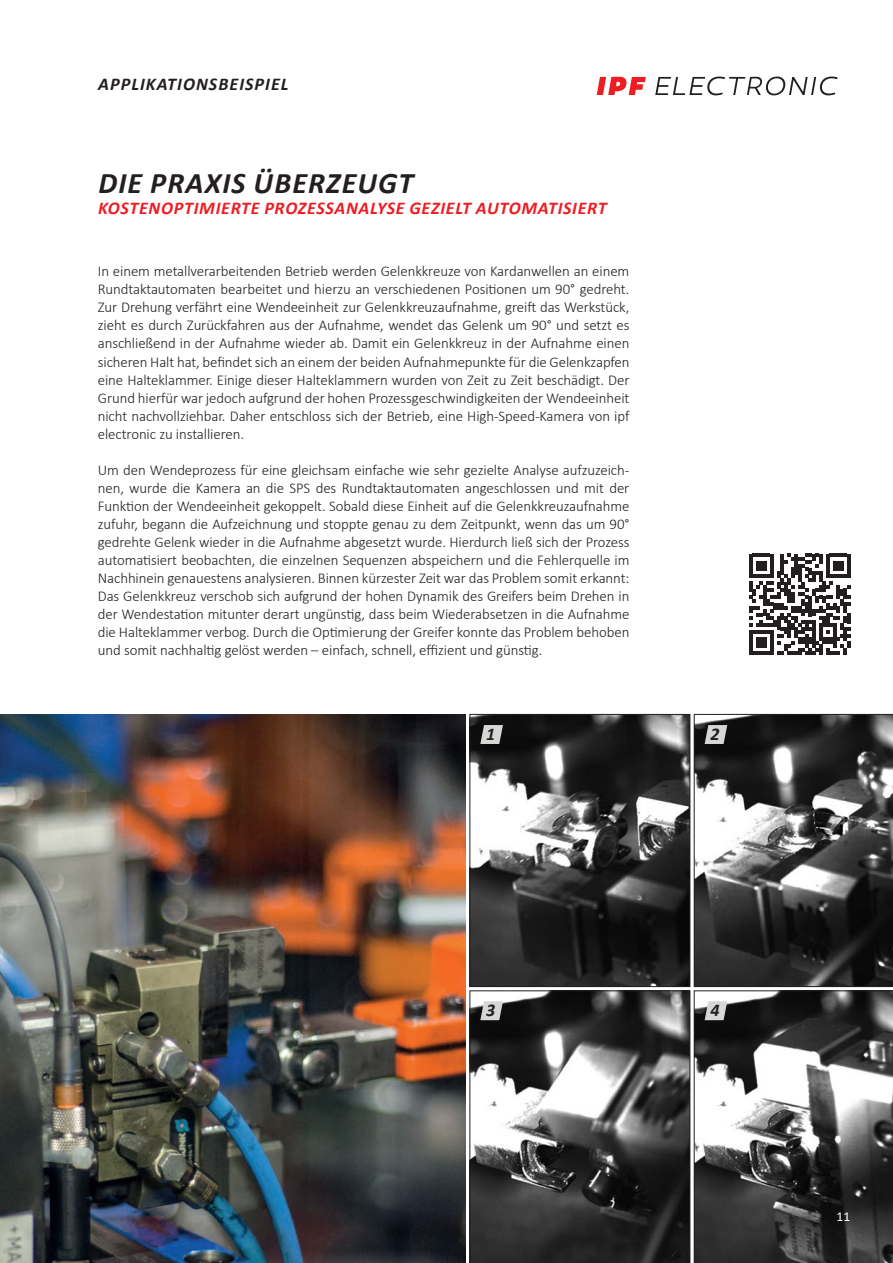
<style>
.page{position:relative;width:893px;height:1263px;background:#fff}
.page>*{position:absolute;margin:0;border:0;box-sizing:border-box;transform-origin:0 0}
.Head_20_22{font:italic 700 30px "Calibri";letter-spacing:.04em;color:#231f20}
.Sub_12_auto__2_Rot{font:italic 700 18px "Calibri";letter-spacing:.04em;color:#ee1d23}
.Head_20_22-2{font:italic 700 18px "Calibri";letter-spacing:.06em;color:#231f20}
.t1{font:300 15px/18px "Calibri";letter-spacing:-.005em;color:#231f20;text-align:justify}
.t2{font:13.5px "Calibri";color:#fff}
</style>
<div class="page">
<img style="left:0;top:714px;width:466px;height:549px">
<img style="left:472px;top:716px;width:216px;height:269px">
<div style="left:470px;top:714px;width:220px;height:273px;border:1px solid #231f20"></div>
<svg style="left:694px;top:714px;width:199px;height:273px;background:#505050"></svg>
<svg style="left:470px;top:991px;width:220px;height:272px;background:#545454"></svg>
<svg style="left:694px;top:991px;width:199px;height:272px"></svg>
<svg style="left:480px;top:725px;width:23px;height:19px"></svg>
<svg style="left:705px;top:725px;width:22px;height:19px"></svg>
<svg style="left:480px;top:1001px;width:23px;height:19px"></svg>
<svg style="left:705px;top:1001px;width:22px;height:19px"></svg>
<svg style="left:655px;top:77px;width:183px;height:18px"></svg>
<svg style="left:597px;top:77px;width:49px;height:18px"></svg>
<svg style="left:749px;top:554px;width:101px;height:101px"></svg>
<p class="Head_20_22-2" style="left:98px;top:71px;width:192px">APPLIKATIONSBEISPIEL</p>
<p class="Head_20_22" style="left:98px;top:161px;width:316px">DIE PRAXIS ÜBERZEUGT</p>
<p class="Sub_12_auto__2_Rot" style="left:98px;top:195px;width:510px">KOSTENOPTIMIERTE PROZESSANALYSE GEZIELT AUTOMATISIERT</p>
<p class="t1" style="left:98px;top:262px;width:533px">In einem metallverarbeitenden Betrieb werden Gelenkkreuze von Kardanwellen an einem Rundtaktautomaten bearbeitet und hierzu an verschiedenen Positionen um 90° gedreht.<br>Zur Drehung verfährt eine Wendeeinheit zur Gelenkkreuzaufnahme, greift das Werkstück, zieht es durch Zurückfahren aus der Aufnahme, wendet das Gelenk um 90° und setzt es anschließend in der Aufnahme wieder ab. Damit ein Gelenkkreuz in der Aufnahme einen sicheren Halt hat, befindet sich an einem der beiden Aufnahmepunkte für die Gelenkzapfen eine Halteklammer. Einige dieser Halteklammern wurden von Zeit zu Zeit beschädigt. Der Grund hierfür war jedoch aufgrund der hohen Prozessgeschwindigkeiten der Wendeeinheit nicht nachvollziehbar. Daher entschloss sich der Betrieb, eine High-Speed-Kamera von ipf electronic zu installieren.</p>
<p class="t1" style="left:98px;top:460px;width:533px">Um den Wendeprozess für eine gleichsam einfache wie sehr gezielte Analyse aufzuzeich&shy;nen, wurde die Kamera an die SPS des Rundtaktautomaten angeschlossen und mit der Funktion der Wendeeinheit gekoppelt. Sobald diese Einheit auf die Gelenkkreuzaufnahme zufuhr, begann die Aufzeichnung und stoppte genau zu dem Zeitpunkt, wenn das um 90° gedrehte Gelenk wieder in die Aufnahme abgesetzt wurde. Hierdurch ließ sich der Prozess automatisiert beobachten, die einzelnen Sequenzen abspeichern und die Fehlerquelle im Nachhinein genauestens analysieren. Binnen kürzester Zeit war das Problem somit erkannt:<br>Das Gelenkkreuz verschob sich aufgrund der hohen Dynamik des Greifers beim Drehen in der Wendestation mitunter derart ungünstig, dass beim Wiederabsetzen in die Aufnahme die Halteklammer verbog. Durch die Optimierung der Greifer konnte das Problem behoben und somit nachhaltig gelöst werden – einfach, schnell, effizient und günstig.</p>
<p class="Head_20_22-2" style="left:486px;top:721px;width:11px">1</p>
<p class="Head_20_22-2" style="left:711px;top:721px;width:11px">2</p>
<p class="Head_20_22-2" style="left:486px;top:998px;width:11px">3</p>
<p class="Head_20_22-2" style="left:711px;top:998px;width:11px">4</p>
<p class="t2" style="left:837px;top:1207px;width:15px">11</p>
</div>
